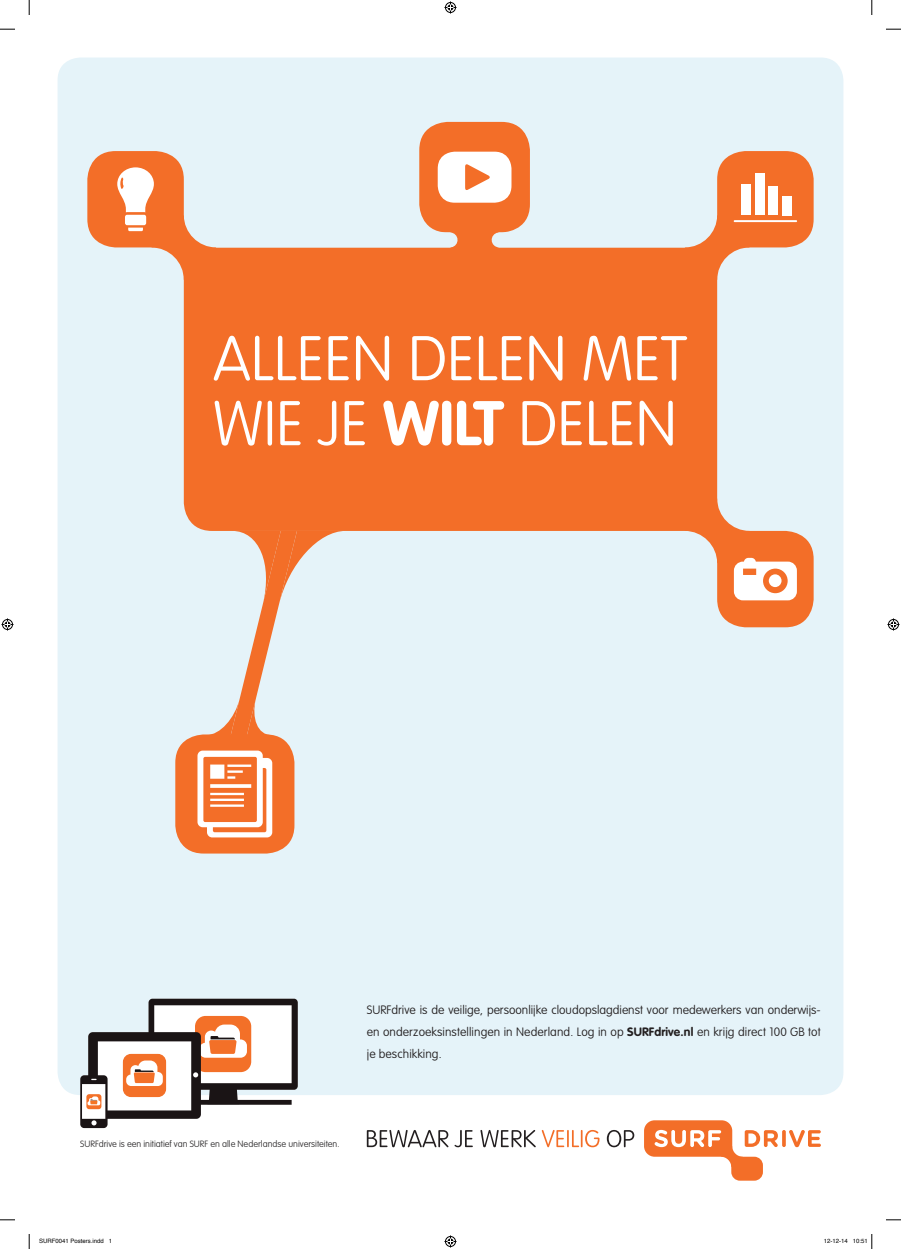
<style>
.page{position:relative;width:901px;height:1249px;background:#fff}
.page>*{position:absolute;margin:0;border:0;box-sizing:border-box;transform-origin:0 0}
.t1{font:100 62px/65px "VAG Rounded Std";color:#fff}
.t2{font:100 12px/22px "VAG Rounded Std";letter-spacing:.01em;color:#231f20;text-align:justify}
.t3{font:100 9px "VAG Rounded Std";color:#312f30}
.t4{font:6px "Helvetica";color:#000}
.s1{font-weight:700}
</style>
<div class="page">
<div style="left:58px;top:58px;width:785px;height:1037px;background:#e5f3f9"></div>
<svg style="left:80px;top:999px;width:218px;height:129px"></svg>
<div style="left:419px;top:122px;width:110px;height:110px;background:#f36e28;border-radius:28px"></div>
<div style="left:184px;top:247px;width:533px;height:284px;background:#f36e28;border-radius:28px"></div>
<div style="left:717px;top:531px;width:96px;height:96px;background:#f36e28;border-radius:28px"></div>
<svg style="left:206px;top:531px;width:139px;height:204px;background:#e7dad3"></svg>
<div style="left:175px;top:734px;width:119px;height:119px;background:#f36e28;border-radius:28px"></div>
<svg style="left:197px;top:751px;width:75px;height:86px"></svg>
<svg style="left:684px;top:498px;width:112px;height:102px"></svg>
<div style="left:768px;top:574px;width:13px;height:13px;background:#fff;border-radius:50%"></div>
<div style="left:450px;top:230px;width:48px;height:24px;background:#f36e28;border:1px solid #f36e28"></div>
<div style="left:499px;top:232px;width:229px;height:15px;background:#e5f3f9"></div>
<div style="left:167px;top:232px;width:283px;height:15px;background:#e5f3f9"></div>
<div style="left:717px;top:151px;width:96px;height:96px;background:#f36e28;border-radius:28px"></div>
<svg style="left:684px;top:215px;width:65px;height:65px"></svg>
<hr style="left:733px;top:220px;width:63px;height:2px;background:#fff">
<div style="left:741px;top:185px;width:9px;height:30px;background:#fff"></div>
<div style="left:755px;top:173px;width:9px;height:42px;background:#fff"></div>
<div style="left:768px;top:187px;width:9px;height:28px;background:#fff"></div>
<div style="left:781px;top:196px;width:9px;height:19px;background:#fff"></div>
<div style="left:87px;top:151px;width:97px;height:96px;background:#f36e28;border-radius:28px"></div>
<svg style="left:117px;top:167px;width:99px;height:113px"></svg>
<div style="left:437px;top:152px;width:74px;height:51px;background:#fff;border-radius:17px"></div>
<svg style="left:465px;top:164px;width:25px;height:26px"></svg>
<div style="left:644px;top:1120px;width:88px;height:37px;background:#f36e28;border-radius:11px"></div>
<div style="left:731px;top:1157px;width:31px;height:24px;background:#f36e28;border-radius:9px"></div>
<svg style="left:654px;top:1130px;width:123px;height:37px"></svg>
<svg style="left:781px;top:1130px;width:4px;height:17px"></svg>
<svg style="left:789px;top:1130px;width:31px;height:17px"></svg>
<svg style="left:366px;top:1130px;width:82px;height:17px"></svg>
<svg style="left:454px;top:1130px;width:18px;height:17px"></svg>
<svg style="left:480px;top:1130px;width:55px;height:17px"></svg>
<svg style="left:541px;top:1130px;width:58px;height:17px"></svg>
<svg style="left:606px;top:1130px;width:28px;height:17px"></svg>
<svg style="left:0;top:29px;width:15px;height:1px"></svg>
<svg style="left:886px;top:29px;width:14px;height:1px"></svg>
<svg style="left:0;top:1219px;width:15px;height:2px"></svg>
<svg style="left:886px;top:1219px;width:14px;height:2px"></svg>
<svg style="left:29px;top:0;width:1px;height:15px"></svg>
<svg style="left:29px;top:1234px;width:1px;height:15px"></svg>
<svg style="left:871px;top:0;width:1px;height:15px"></svg>
<svg style="left:444px;top:2px;width:12px;height:12px"></svg>
<svg style="left:444px;top:1235px;width:12px;height:12px"></svg>
<svg style="left:2px;top:618px;width:12px;height:12px"></svg>
<svg style="left:887px;top:618px;width:12px;height:12px"></svg>
<svg style="left:871px;top:1234px;width:1px;height:15px"></svg>
<h1 class="t1" style="left:213px;top:328px;width:475px">ALLEEN DELEN MET<br>WIE JE <span class="s1">WILT</span> DELEN</h1>
<p class="t2" style="left:366px;top:999px;width:455px">SURFdrive is de veilige, persoonlijke cloudopslagdienst voor medewerkers van onderwijs&shy;en onderzoeksinstellingen in Nederland. Log in op <span class="s1">SURFdrive.nl</span> en krijg direct 100 GB tot je beschikking.</p>
<p class="t3" style="left:80px;top:1139px;width:261px">SURFdrive is een initiatief van SURF en alle Nederlandse universiteiten.</p>
<p class="t4" style="left:39px;top:1236px;width:75px">SURF0041 Posters.indd 1</p>
<p class="t4" style="left:823px;top:1236px;width:46px">12-12-14 10:51</p>
</div>
